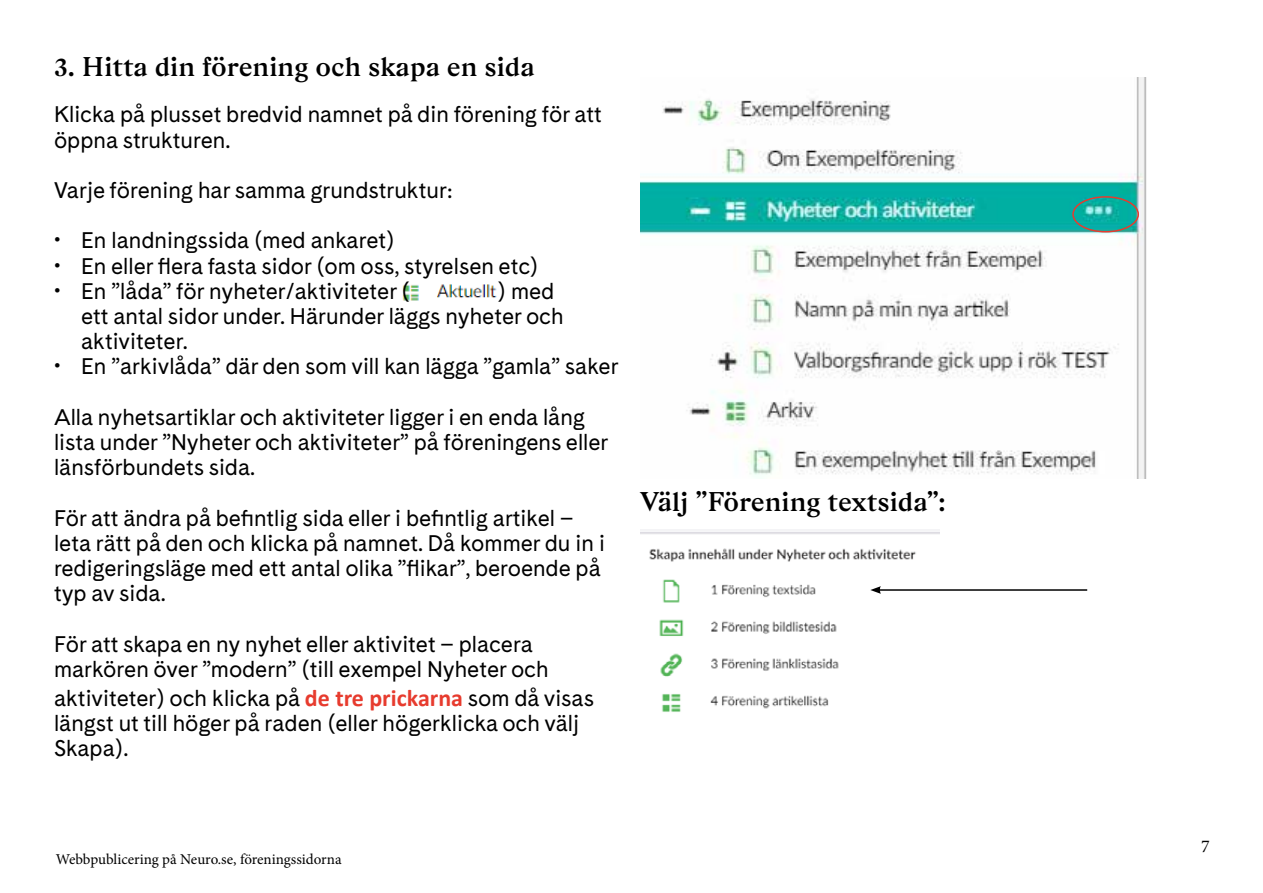
<style>
.page{position:relative;width:1263px;height:893px;background:#fff}
.page>*{position:absolute;margin:0;border:0;box-sizing:border-box;transform-origin:0 0}
.t1{font:600 27px "Gza";color:#000}
.t2{font:21px/25.2px "Cadiz";color:#000}
.t3{font:18px "Minion Pro";color:#000}
.t4{font:15px "Minion Pro";color:#000}
.s1{font-family:"Calibri";font-weight:700;font-size:24px;color:#e73b2e}
</style>
<div class="page">
<img style="left:402px;top:284px;width:95px;height:17px">
<img style="left:640px;top:78px;width:507px;height:400px">
<div style="left:1072px;top:196px;width:67px;height:37px;border:2px solid #e73b2e;border-radius:50%"></div>
<img style="left:640px;top:529px;width:300px;height:183px">
<hr style="left:878px;top:589px;width:209px;height:2px;background:#000">
<svg style="left:870px;top:586px;width:11px;height:8px"></svg>
<p class="t1" style="left:54px;top:48px;width:482px">3. Hitta din förening och skapa en sida</p>
<p class="t2" style="left:54px;top:102px;width:549px">Klicka på plusset bredvid namnet på din förening för att öppna strukturen.</p>
<p class="t2" style="left:54px;top:178px;width:400px">Varje förening har samma grundstruktur:</p>
<p class="t2" style="left:54px;top:228px;width:342px">• En landningssida (med ankaret)</p>
<p class="t2" style="left:54px;top:254px;width:486px">• En eller flera fasta sidor (om oss, styrelsen etc)</p>
<p class="t2" style="left:54px;top:279px;width:358px">• En ”låda” för nyheter/aktiviteter (</p>
<p class="t2" style="left:81px;top:279px;width:484px;text-indent:417px">) med ett antal sidor under. Härunder läggs nyheter och aktiviteter.</p>
<p class="t2" style="left:54px;top:354px;width:566px">• En ”arkivlåda” där den som vill kan lägga ”gamla” saker</p>
<p class="t2" style="left:54px;top:405px;width:556px">Alla nyhetsartiklar och aktiviteter ligger i en enda lång lista under ”Nyheter och aktiviteter” på föreningens eller länsförbundets sida.</p>
<p class="t2" style="left:54px;top:506px;width:552px">För att ändra på befintlig sida eller i befintlig artikel – leta rätt på den och klicka på namnet. Då kommer du in i redigeringsläge med ett antal olika ”flikar”, beroende på typ av sida.</p>
<p class="t2" style="left:54px;top:632px;width:496px">För att skapa en ny nyhet eller aktivitet – placera markören över ”modern” (till exempel Nyheter och</p>
<p class="t2" style="left:54px;top:686px;width:542px">aktiviteter) och klicka på <span class="s1">de tre prickarna</span> som då visas längst ut till höger på raden (eller högerklicka och välj<br>Skapa).</p>
<p class="t1" style="left:640px;top:483px;width:307px">Välj ”Förening textsida”:</p>
<p class="t4" style="left:56px;top:849px;width:287px">Webbpublicering på Neuro.se, föreningssidorna</p>
<p class="t3" style="left:1201px;top:834px;width:10px">7</p>
</div>
